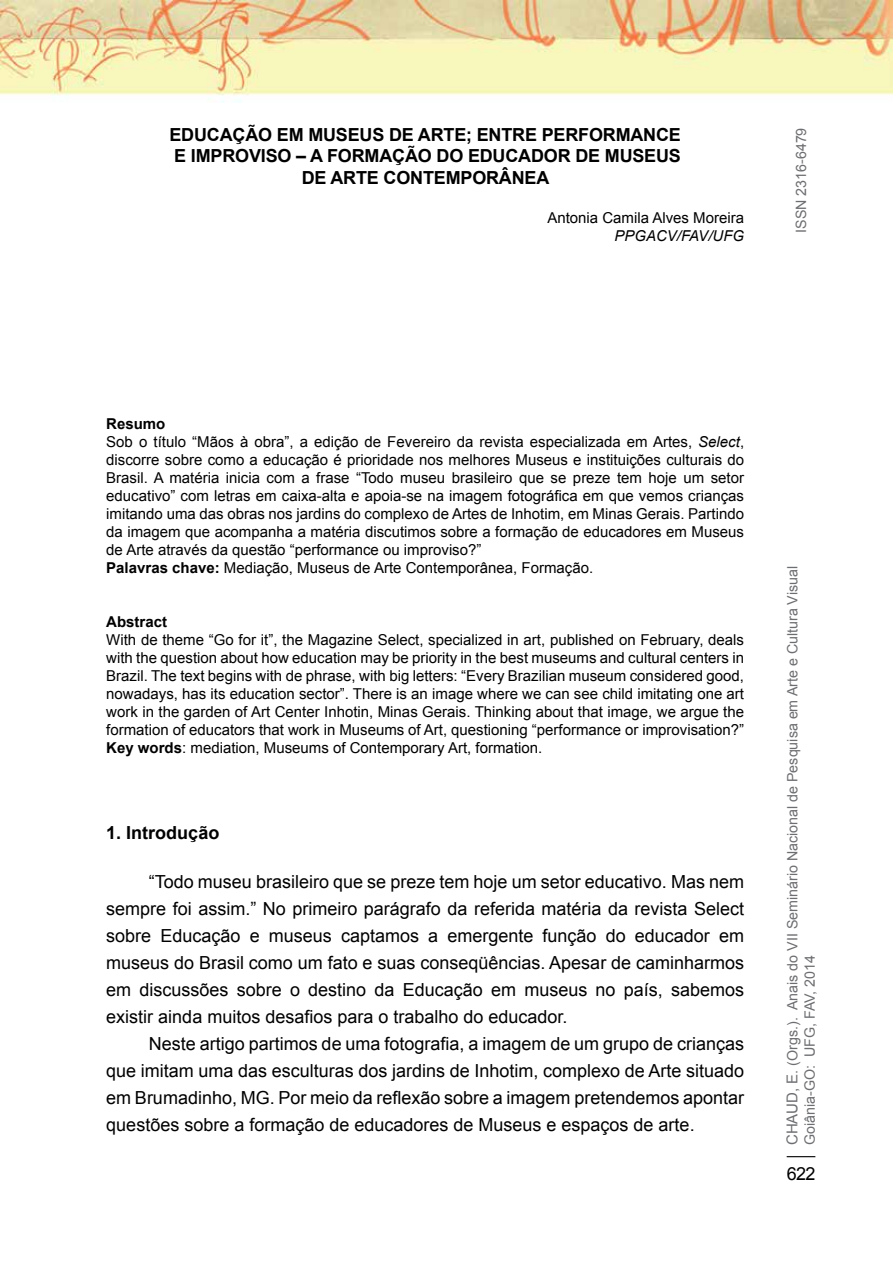
<style>
.page{position:relative;width:893px;height:1263px;background:#fff}
.page>*{position:absolute;margin:0;border:0;box-sizing:border-box;transform-origin:0 0}
.t1{font:18px/27px "Arial";color:#000;text-align:justify}
.t2{font:700 18px/21.6px "Arial";letter-spacing:-.01em;color:#000;text-align:center}
.t3{font:15px/18px "Arial";color:#000}
.t4{font:italic 15px "Arial";color:#000}
.t5{font:700 15px "Arial";color:#000}
.t6{font:14.25px/17.1px "Arial";color:#6d6e71}
.s1{font-weight:700}
.s2{font-style:italic}
.s3{font-size:15px}
</style>
<div class="page">
<svg style="left:787px;top:1156px;width:28px;height:1px"></svg>
<img style="left:0;top:0;width:893px;height:102px">
<p class="t2" style="left:169px;top:124px;width:513px">EDUCAÇÃO EM MUSEUS DE ARTE; ENTRE PERFORMANCE<br>E IMPROVISO – A FORMAÇÃO DO EDUCADOR DE MUSEUS<br>DE ARTE CONTEMPORÂNEA</p>
<p class="t3" style="left:547px;top:209px;width:198px">Antonia Camila Alves Moreira</p>
<p class="t4" style="left:614px;top:226px;width:131px">PPGACV/FAV/UFG</p>
<p class="t6" style="left:793px;top:233px;width:107px;rotate:-90deg">ISSN 2316-6479</p>
<p class="t3" style="left:106px;top:415px;width:639px"><span class="s1">RESUMO<br></span>Sob o título “Mãos à obra”, a edição de Fevereiro da revista especializada em Artes, <span class="s2">Select</span>, discorre sobre como a educação é prioridade nos melhores Museus e instituições culturais do Brasil. A matéria inicia com a frase “Todo museu brasileiro que se preze tem hoje um setor educativo” com letras em caixa-alta e apoia-se na imagem fotográfica em que vemos crianças imitando uma das obras nos jardins do complexo de Artes de Inhotim, em Minas Gerais. Partindo da imagem que acompanha a matéria discutimos sobre a formação de educadores em Museus de Arte através da questão “performance ou improviso?”<br><span class="s1">PALAVRAS CHAVE:</span> Mediação, Museus de Arte Contemporânea, Formação.</p>
<p class="t5" style="left:106px;top:611px;width:62px">ABSTRACT</p>
<p class="t3" style="left:106px;top:631px;width:639px;text-align:justify">With de theme “Go for it”, the Magazine Select, specialized in art, published on February, deals with the question about how education may be priority in the best museums and cultural centers in Brazil. The text begins with de phrase, with big letters: “Every Brazilian museum considered good, nowadays, has its education sector”. There is an image where we can see child imitating one art work in the garden of Art Center Inhotin, Minas Gerais. Thinking about that image, we argue the formation of educators that work in Museums of Art, questioning “performance or improvisation?” <span class="s1">KEY WORDS</span>: mediation, Museums of Contemporary Art, formation.</p>
<p class="t2" style="left:106px;top:822px;width:115px">1. INTRODUÇÃO</p>
<p class="t1" style="left:106px;top:868px;width:639px;text-indent:43px">“Todo museu brasileiro que se preze tem hoje um setor educativo. Mas nem sempre foi assim.” No primeiro parágrafo da referida matéria da revista Select sobre Educação e museus captamos a emergente função do educador em museus do Brasil como um fato e suas conseqüências. Apesar de caminharmos em discussões sobre o destino da Educação em museus no país, sabemos existir ainda muitos desafios para o trabalho do educador.</p>
<p class="t1" style="left:106px;top:1030px;width:639px;text-indent:43px">Neste artigo partimos de uma fotografia, a imagem de um grupo de crianças que imitam uma das esculturas dos jardins de Inhotim, complexo de Arte situado em Brumadinho, MG. Por meio da reflexão sobre a imagem pretendemos apontar questões sobre a formação de educadores de Museus e espaços de arte.</p>
<p class="t6" style="left:784px;top:1145px;width:581px;rotate:-90deg"><span class="s3">Chaud, E</span>. (Orgs.). Anais do VII Seminário Nacional de Pesquisa em Arte e Cultura Visual<br>Goiânia-GO: U FG, FAV, 2014</p>
<p class="t1" style="left:787px;top:1160px;width:30px">622</p>
</div>
